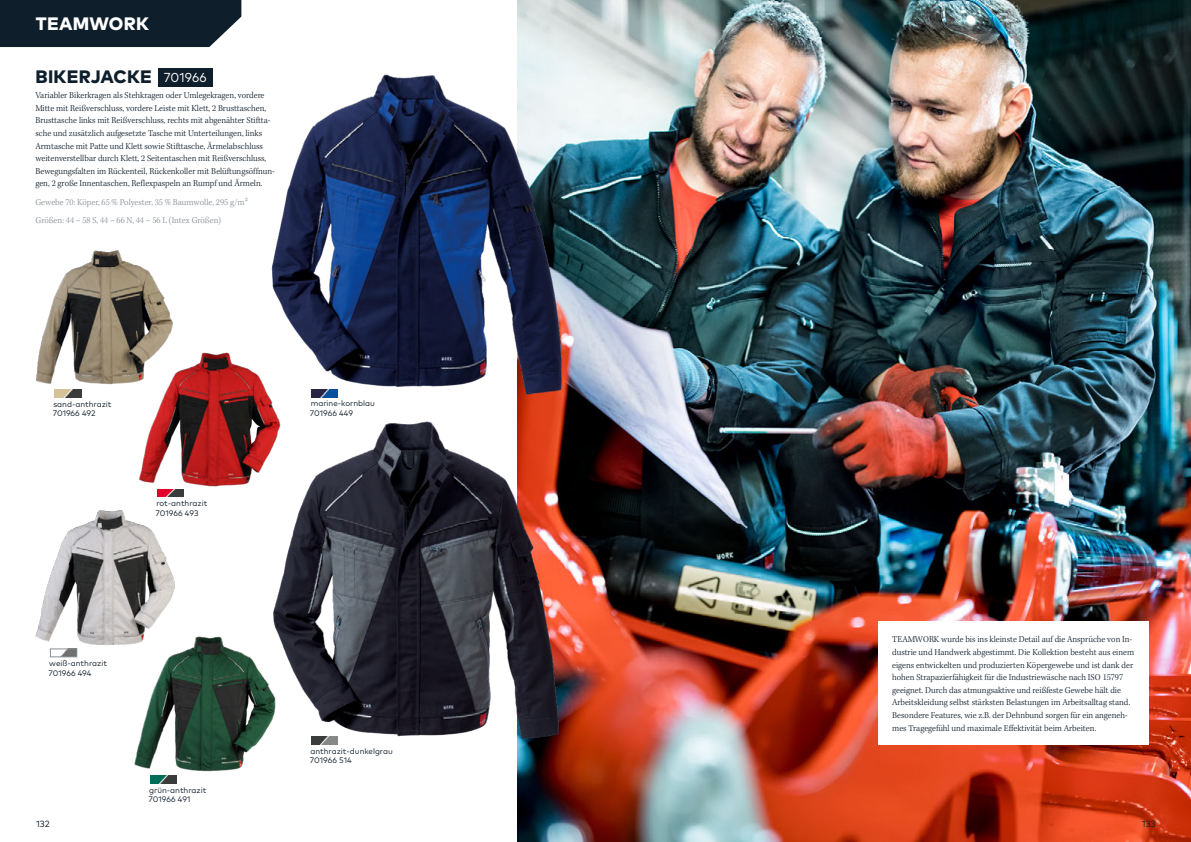
<style>
.page{position:relative;width:1191px;height:842px;background:#fff}
.page>*{position:absolute;margin:0;border:0;box-sizing:border-box;transform-origin:0 0}
.t1{font:800 18px "Mark Pro";letter-spacing:.015em;color:#0f1e2b}
.t2{font:800 18px "Mark Pro";letter-spacing:.015em;color:#fff}
.t3{font:13px "Mark Pro";color:#fff;scale:.96 1}
.t4{font:300 9.2px/12.6px "Kepler Std";color:#0f1e2b;scale:.96 1}
.t5{font:300 9.2px/18.3px "Kepler Std";color:#878f95;scale:.96 1}
.t6{font:9px "Mark Pro";color:#0f1e2b}
.t7{font:8px/9.5px "Mark Pro";color:#0f1e2b}
</style>
<div class="page">
<img style="left:517px;top:0;width:674px;height:842px">
<img style="left:139px;top:352px;width:113px;height:135px">
<img style="left:36px;top:250px;width:166px;height:169px">
<img style="left:35px;top:510px;width:140px;height:148px">
<img style="left:119px;top:628px;width:126px;height:148px">
<img style="left:252px;top:36px;width:336px;height:376px">
<img style="left:245px;top:391px;width:336px;height:367px">
<div style="left:878px;top:622px;width:270px;height:123px;background:#fff"></div>
<div style="left:158px;top:68px;width:54px;height:19px;background:#0f1e2b"></div>
<img style="left:52px;top:651px;width:23px;height:4px">
<div style="left:50px;top:649px;width:27px;height:8px;border:1px solid #878f95"></div>
<img style="left:150px;top:776px;width:27px;height:8px">
<img style="left:157px;top:489px;width:27px;height:8px">
<img style="left:55px;top:389px;width:26px;height:8px">
<img style="left:311px;top:389px;width:26px;height:8px">
<img style="left:311px;top:736px;width:26px;height:8px">
<div style="left:0;top:0;width:241px;height:47px;background:#0f1e2b"></div>
<h1 class="t2" style="left:36px;top:10px;width:115px">TEAMWORK</h1>
<h1 class="t1" style="left:36px;top:63px;width:118px">BIKERJACKE</h1>
<p class="t4" style="left:35px;top:89px;width:251px">Variabler Bikerkragen als Stehkragen oder Umlegekragen, vordere Mitte mit Reißverschluss, vordere Leiste mit Klett, 2 Brusttaschen, Brusttasche links mit Reißverschluss, rechts mit abgenähter Stiftta&shy;sche und zusätzlich aufgesetzte Tasche mit Unterteilungen, links Armtasche mit Patte und Klett sowie Stifttasche, Ärmelabschluss weitenverstellbar durch Klett, 2 Seitentaschen mit Reißverschluss, Bewegungsfalten im Rückenteil, Rückenkoller mit Belüftungsöffnun&shy;gen, 2 große Innentaschen, Reflexpaspeln an Rumpf und Ärmeln.</p>
<p class="t5" style="left:35px;top:193px;width:223px">Gewebe 70: Köper, 65 % Polyester, 35 % Baumwolle, 295 g/m²<br>Größen: 44 – 58 S, 44 – 66 N, 44 – 56 L (Intex Größen)</p>
<h2 class="t3" style="left:164px;top:68px;width:46px">701966</h2>
<p class="t7" style="left:53px;top:398px;width:60px">sand-anthrazit<br>701966 492</p>
<p class="t7" style="left:156px;top:498px;width:53px">rot-anthrazit<br>701966 493</p>
<p class="t7" style="left:49px;top:658px;width:60px">weiß-anthrazit<br>701966 494</p>
<p class="t7" style="left:149px;top:785px;width:59px">grün-anthrazit<br>701966 491</p>
<p class="t7" style="left:310px;top:398px;width:67px">marine-kornblau<br>701966 449</p>
<p class="t7" style="left:310px;top:745px;width:84px">anthrazit-dunkelgrau<br>701966 514</p>
<p class="t4" style="left:892px;top:634px;width:254px">TEAMWORK wurde bis ins kleinste Detail auf die Ansprüche von In&shy;dustrie und Handwerk abgestimmt. Die Kollektion besteht aus einem eigens entwickelten und produzierten Köpergewebe und ist dank der hohen Strapazierfähigkeit für die Industriewäsche nach ISO 15797 geeignet. Durch das atmungsaktive und reißfeste Gewebe hält die Arbeitskleidung selbst stärksten Belastungen im Arbeitsalltag stand.<br>Besondere Features, wie z.B. der Dehnbund sorgen für ein angeneh&shy;mes Tragegefühl und maximale Effektivität beim Arbeiten.</p>
<p class="t6" style="left:36px;top:817px;width:15px">132</p>
<p class="t6" style="left:1141px;top:817px;width:15px">133</p>
</div>
